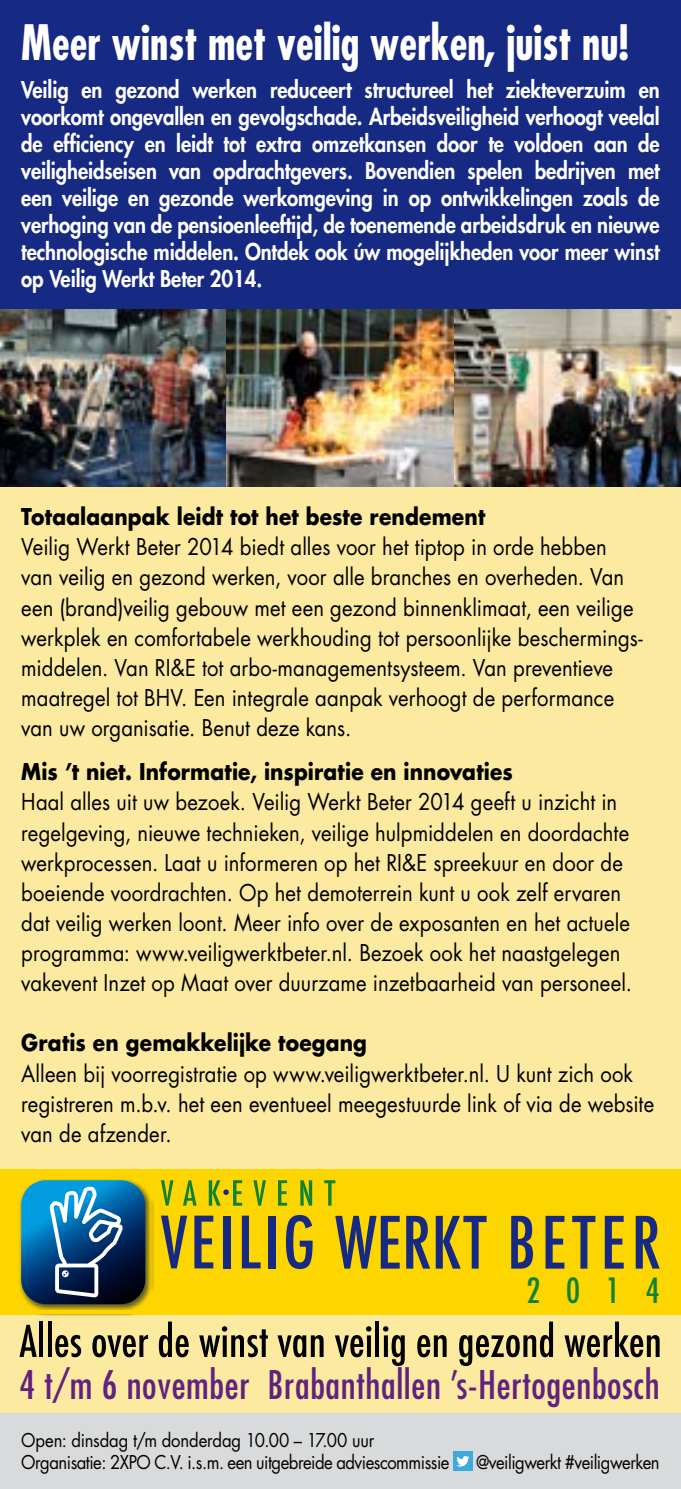
<style>
.page{position:relative;width:681px;height:1489px;background:#fff}
.page>*{position:absolute;margin:0;border:0;box-sizing:border-box;transform-origin:0 0}
.t1{font:700 condensed 47.5px "Futura Std";color:#fff;scale:.9 1}
.t2{font:condensed 38.5px "Futura Std";letter-spacing:.015em;color:#622181}
.t3{font:condensed 33.75px "Futura Std";color:#118136}
.t4{font:22.5px/30px "Futura Std";letter-spacing:.005em;color:#000;scale:.9 1}
.t5{font:800 22.5px/27px "Futura Std";letter-spacing:-.005em;color:#fff;text-align:justify;scale:.9 1}
.t6{font:700 22.5px "Futura Std";letter-spacing:.01em;color:#000;scale:.9 1}
.t7{font:18.5px/22.5px "Futura Std";letter-spacing:-.03em;color:#000;scale:.9 1}
</style>
<div class="page">
<div style="left:0;top:331px;width:680px;height:1065px;background:#fbea9f"></div>
<div style="left:0;top:1168px;width:680px;height:320px;background:#fdd600"></div>
<div style="left:0;top:1314px;width:680px;height:99px;background:#fbea9f"></div>
<img style="left:17px;top:1314px;width:136px;height:2px">
<svg style="left:19px;top:1324px;width:18px;height:32px"></svg>
<hr style="left:39px;top:1321px;width:4px;height:35px;background:#000">
<hr style="left:48px;top:1321px;width:4px;height:35px;background:#000">
<svg style="left:55px;top:1334px;width:26px;height:23px"></svg>
<svg style="left:92px;top:1335px;width:56px;height:22px"></svg>
<svg style="left:159px;top:1321px;width:30px;height:36px"></svg>
<svg style="left:199px;top:1326px;width:69px;height:31px"></svg>
<svg style="left:277px;top:1335px;width:46px;height:22px"></svg>
<svg style="left:335px;top:1326px;width:36px;height:31px"></svg>
<hr style="left:375px;top:1321px;width:4px;height:35px;background:#000">
<svg style="left:383px;top:1326px;width:21px;height:39px"></svg>
<svg style="left:417px;top:1335px;width:29px;height:22px"></svg>
<svg style="left:459px;top:1321px;width:93px;height:44px"></svg>
<svg style="left:564px;top:1321px;width:95px;height:36px"></svg>
<img style="left:19px;top:1179px;width:134px;height:130px">
<svg style="left:21px;top:1180px;width:124px;height:123px;background:#27658d"></svg>
<svg style="left:62px;top:1270px;width:7px;height:7px"></svg>
<svg style="left:161px;top:1215px;width:26px;height:53px"></svg>
<svg style="left:194px;top:1215px;width:19px;height:53px"></svg>
<div style="left:223px;top:1215px;width:7px;height:53px;background:#162983"></div>
<svg style="left:242px;top:1215px;width:18px;height:53px"></svg>
<div style="left:268px;top:1215px;width:7px;height:53px;background:#162983"></div>
<svg style="left:286px;top:1214px;width:26px;height:54px"></svg>
<svg style="left:335px;top:1215px;width:64px;height:53px"></svg>
<svg style="left:406px;top:1215px;width:80px;height:53px"></svg>
<svg style="left:511px;top:1215px;width:21px;height:53px"></svg>
<svg style="left:545px;top:1215px;width:19px;height:53px"></svg>
<svg style="left:572px;top:1215px;width:23px;height:53px"></svg>
<svg style="left:604px;top:1215px;width:19px;height:53px"></svg>
<svg style="left:635px;top:1215px;width:24px;height:53px"></svg>
<svg style="left:161px;top:1180px;width:12px;height:25px"></svg>
<svg style="left:183px;top:1180px;width:13px;height:25px"></svg>
<svg style="left:253px;top:1180px;width:13px;height:25px"></svg>
<svg style="left:278px;top:1180px;width:9px;height:25px"></svg>
<svg style="left:300px;top:1180px;width:12px;height:25px"></svg>
<svg style="left:324px;top:1180px;width:11px;height:25px"></svg>
<svg style="left:209px;top:1180px;width:33px;height:25px"></svg>
<div style="left:0;top:0;width:680px;height:331px;background:#162983"></div>
<div style="left:0;top:1412px;width:680px;height:76px;background:#d9dadb"></div>
<div style="left:453px;top:1451px;width:19px;height:19px;background:#3caadc"></div>
<svg style="left:456px;top:1456px;width:13px;height:10px"></svg>
<img style="left:0;top:309px;width:680px;height:177px">
<h1 class="t1" style="left:21px;top:13px;width:676px">Meer winst met veilig werken, juist nu!</h1>
<p class="t5" style="left:21px;top:76px;width:710px">Veilig en gezond werken reduceert structureel het ziekteverzuim en voorkomt ongevallen en gevolgschade. Arbeidsveiligheid verhoogt veelal de efficiency en leidt tot extra omzetkansen door te voldoen aan de veiligheidseisen van opdrachtgevers. Bovendien spelen bedrijven met een veilige en gezonde werkomgeving in op ontwikkelingen zoals de verhoging van de pensioenleeftijd, de toenemende arbeidsdruk en nieuwe technologische middelen. Ontdek ook úw mogelijkheden voor meer winst op Veilig Werkt Beter 2014.</p>
<p class="t6" style="left:21px;top:501px;width:517px">Totaalaanpak leidt tot het beste rendement</p>
<p class="t4" style="left:21px;top:532px;width:691px">Veilig Werkt Beter 2014 biedt alles voor het tiptop in orde hebben van veilig en gezond werken, voor alle branches en overheden. Van een (brand)veilig gebouw met een gezond binnenklimaat, een veilige werkplek en comfortabele werkhouding tot persoonlijke beschermings&shy;middelen. Van RI&amp;E tot arbo-managementsysteem. Van preventieve maatregel tot BHV. Een integrale aanpak verhoogt de performance van uw organisatie. Benut deze kans.</p>
<p class="t6" style="left:21px;top:757px;width:547px">Mis ’t niet. Informatie, inspiratie en innovaties</p>
<p class="t4" style="left:21px;top:787px;width:679px">Haal alles uit uw bezoek. Veilig Werkt Beter 2014 geeft u inzicht in regelgeving, nieuwe technieken, veilige hulpmiddelen en doordachte werkprocessen. Laat u informeren op het RI&amp;E spreekuur en door de boeiende voordrachten. Op het demoterrein kunt u ook zelf ervaren dat veilig werken loont. Meer info over de exposanten en het actuele programma: www.veiligwerktbeter.nl. Bezoek ook het naastgelegen vakevent Inzet op Maat over duurzame inzetbaarheid van personeel.</p>
<p class="t6" style="left:21px;top:1028px;width:385px">Gratis en gemakkelijke toegang</p>
<p class="t4" style="left:21px;top:1058px;width:704px">Alleen bij voorregistratie op www.veiligwerktbeter.nl. U kunt zich ook registreren m.b.v. het een eventueel meegestuurde link of via de website van de afzender.</p>
<h3 class="t3" style="left:526px;top:1275px;width:134px">2014</h3>
<h2 class="t2" style="left:19px;top:1361px;width:641px">4 t/m 6 november Brabanthallen ’s-Hertogenbosch</h2>
<p class="t7" style="left:21px;top:1428px;width:477px">Open: dinsdag t/m donderdag 10.00 – 17.00 uur<br>Organisatie: 2XPO C.V. i.s.m. een uitgebreide adviescommissie</p>
<p class="t7" style="left:476px;top:1451px;width:205px">@veiligwerkt #veiligwerken</p>
</div>
